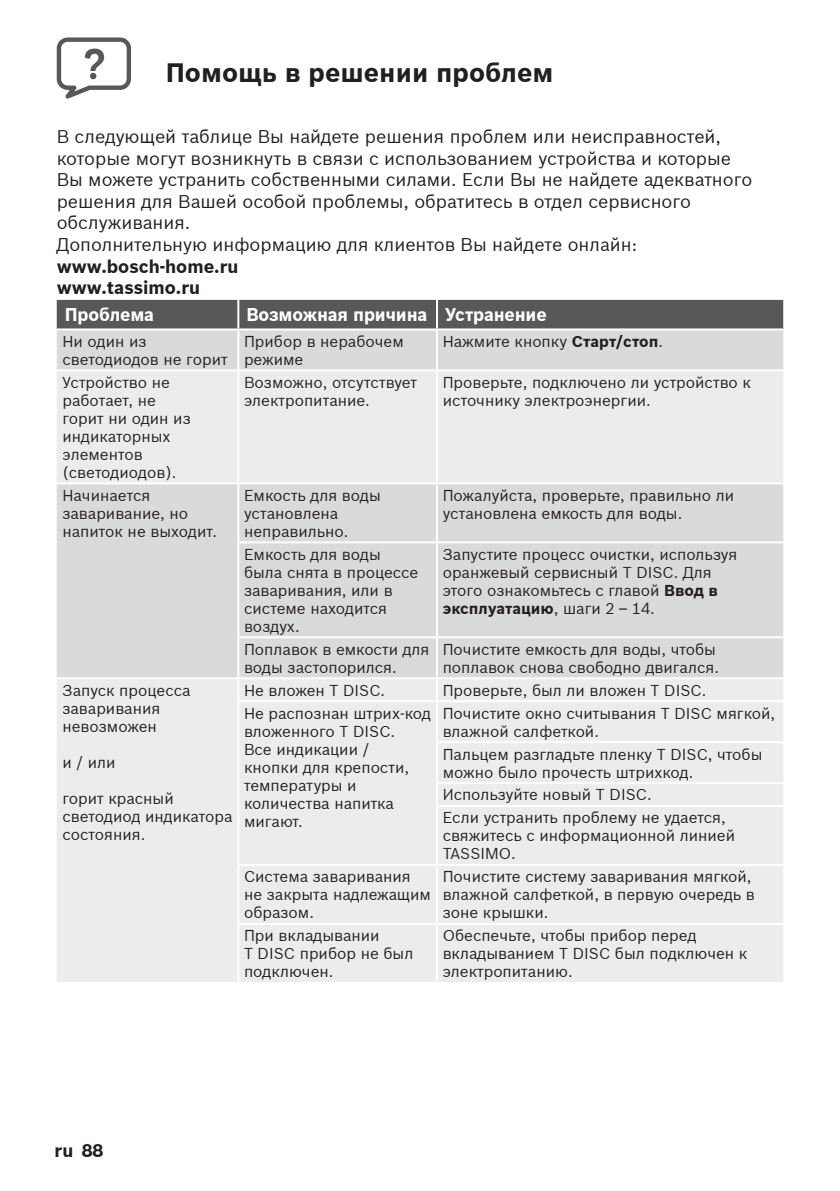
<style>
.page{position:relative;width:840px;height:1191px;background:#fff}
.page>*{position:absolute;margin:0;border:0;box-sizing:border-box;transform-origin:0 0}
.t1{font:700 26px "Bosch Sans Global";color:#231f20}
.t2{font:18px/21.6px "Bosch Sans Global";color:#231f20}
.t3{font:700 18px/21.6px "Bosch Sans Global";color:#231f20}
.t4{font:700 18px "Bosch Sans Global";letter-spacing:-.01em;color:#fff}
.t5{font:15.4px/18px "Bosch Sans Global";color:#231f20}
.s1{font-weight:700}
</style>
<div class="page">
<div style="left:57px;top:300px;width:725px;height:28px;background:#57585a"></div>
<div style="left:57px;top:330px;width:725px;height:39px;background:#d9dadc"></div>
<svg style="left:57px;top:371px;width:725px;height:611px;background:#e6e6e8"></svg>
<hr style="left:237px;top:300px;width:2px;height:28px;background:#fff">
<hr style="left:436px;top:300px;width:2px;height:28px;background:#fff">
<hr style="left:237px;top:371px;width:2px;height:111px;background:#fff">
<hr style="left:436px;top:371px;width:2px;height:111px;background:#fff">
<hr style="left:237px;top:484px;width:2px;height:57px;background:#fff">
<hr style="left:436px;top:484px;width:2px;height:57px;background:#fff">
<hr style="left:237px;top:541px;width:200px;height:2px;background:#fff">
<hr style="left:237px;top:543px;width:2px;height:93px;background:#fff">
<hr style="left:437px;top:541px;width:345px;height:2px;background:#fff">
<hr style="left:436px;top:543px;width:2px;height:93px;background:#fff">
<hr style="left:237px;top:636px;width:200px;height:2px;background:#fff">
<hr style="left:237px;top:638px;width:2px;height:39px;background:#fff">
<hr style="left:437px;top:636px;width:345px;height:2px;background:#fff">
<hr style="left:436px;top:638px;width:2px;height:39px;background:#fff">
<hr style="left:237px;top:679px;width:2px;height:21px;background:#fff">
<hr style="left:436px;top:679px;width:2px;height:21px;background:#fff">
<hr style="left:237px;top:700px;width:200px;height:2px;background:#fff">
<hr style="left:237px;top:702px;width:2px;height:40px;background:#fff">
<hr style="left:437px;top:700px;width:345px;height:2px;background:#fff">
<hr style="left:436px;top:702px;width:2px;height:39px;background:#fff">
<hr style="left:237px;top:742px;width:2px;height:41px;background:#fff">
<hr style="left:436px;top:741px;width:346px;height:2px;background:#fff">
<hr style="left:436px;top:743px;width:2px;height:39px;background:#fff">
<hr style="left:237px;top:783px;width:2px;height:23px;background:#fff">
<hr style="left:436px;top:782px;width:346px;height:2px;background:#fff">
<hr style="left:436px;top:784px;width:2px;height:21px;background:#fff">
<hr style="left:237px;top:806px;width:2px;height:58px;background:#fff">
<hr style="left:436px;top:805px;width:346px;height:2px;background:#fff">
<hr style="left:436px;top:807px;width:2px;height:57px;background:#fff">
<hr style="left:237px;top:864px;width:200px;height:2px;background:#fff">
<hr style="left:237px;top:866px;width:2px;height:57px;background:#fff">
<hr style="left:437px;top:864px;width:345px;height:2px;background:#fff">
<hr style="left:436px;top:866px;width:2px;height:57px;background:#fff">
<hr style="left:237px;top:923px;width:200px;height:2px;background:#fff">
<hr style="left:237px;top:925px;width:2px;height:57px;background:#fff">
<hr style="left:437px;top:923px;width:345px;height:2px;background:#fff">
<hr style="left:436px;top:925px;width:2px;height:57px;background:#fff">
<hr style="left:237px;top:330px;width:2px;height:39px;background:#fff">
<hr style="left:436px;top:330px;width:2px;height:39px;background:#fff">
<hr style="left:57px;top:482px;width:181px;height:2px;background:#fff">
<hr style="left:238px;top:482px;width:199px;height:2px;background:#fff">
<hr style="left:437px;top:482px;width:345px;height:2px;background:#fff">
<hr style="left:57px;top:677px;width:181px;height:2px;background:#fff">
<hr style="left:238px;top:677px;width:199px;height:2px;background:#fff">
<hr style="left:437px;top:677px;width:345px;height:2px;background:#fff">
<svg style="left:57px;top:37px;width:74px;height:62px"></svg>
<h1 class="t1" style="left:166px;top:53px;width:389px">Помощь в решении проблем</h1>
<p class="t2" style="left:57px;top:125px;width:696px">В следующей таблице Вы найдете решения проблем или неисправностей, которые могут возникнуть в связи с использованием устройства и которые Вы можете устранить собственными силами. Если Вы не найдете адекватного решения для Вашей особой проблемы, обратитесь в отдел сервисного обслуживания.<br>Дополнительную информацию для клиентов Вы найдете онлайн:</p>
<p class="t3" style="left:57px;top:254px;width:183px">www.bosch-home.ru www.tassimo.ru</p>
<p class="t4" style="left:65px;top:301px;width:91px">Проблема</p>
<p class="t4" style="left:246px;top:301px;width:302px">Возможная причина Устранение</p>
<p class="t5" style="left:62px;top:331px;width:166px">Ни один из светодиодов не горит</p>
<p class="t5" style="left:244px;top:331px;width:161px">Прибор в нерабочем режиме</p>
<p class="t5" style="left:442px;top:331px;width:222px">Нажмите кнопку <span class="s1">Старт/стоп</span>.</p>
<p class="t5" style="left:62px;top:372px;width:130px">Устройство не работает, не горит ни один из индикаторных элементов (светодиодов).</p>
<p class="t5" style="left:244px;top:372px;width:174px">Возможно, отсутствует электропитание.</p>
<p class="t5" style="left:442px;top:372px;width:310px">Проверьте, подключено ли устройство к источнику электроэнергии.</p>
<p class="t5" style="left:62px;top:485px;width:156px">Начинается заваривание, но напиток не выходит.</p>
<p class="t5" style="left:244px;top:485px;width:138px">Емкость для воды установлена неправильно.</p>
<p class="t5" style="left:442px;top:485px;width:293px">Пожалуйста, проверьте, правильно ли установлена емкость для воды.</p>
<p class="t5" style="left:244px;top:544px;width:176px">Емкость для воды была снята в процессе заваривания, или в системе находится воздух.</p>
<p class="t5" style="left:442px;top:544px;width:296px">Запустите процесс очистки, используя оранжевый сервисный T DISC. Для этого ознакомьтесь с главой -<span class="s1">Ввод в эксплуатацию</span>, шаги 2 – 14.</p>
<p class="t5" style="left:244px;top:639px;width:187px">Поплавок в емкости для воды застопорился.</p>
<p class="t5" style="left:442px;top:639px;width:277px">Почистите емкость для воды, чтобы поплавок снова свободно двигался.</p>
<p class="t5" style="left:62px;top:680px;width:130px">Запуск процесса заваривания невозможен</p>
<p class="t5" style="left:62px;top:752px;width:54px">и / или</p>
<p class="t5" style="left:62px;top:788px;width:171px">горит красный светодиод индикатора состояния.</p>
<p class="t5" style="left:244px;top:680px;width:143px">Не вложен T DISC.</p>
<p class="t5" style="left:442px;top:680px;width:265px">Проверьте, был ли вложен T DISC.</p>
<p class="t5" style="left:244px;top:703px;width:188px">Не распознан штрих-код вложенного T DISC.<br>Все индикации /<br>кнопки для крепости, температуры и количества напитка мигают.</p>
<p class="t5" style="left:442px;top:703px;width:334px">Почистите окно считывания T DISC мягкой, влажной салфеткой.</p>
<p class="t5" style="left:442px;top:744px;width:321px">Пальцем разгладьте пленку T DISC, чтобы можно было прочесть штрихкод.</p>
<p class="t5" style="left:442px;top:782px;width:284px;line-height:23px">Используйте новый T DISC.<br>Если устранить проблему не удается,</p>
<p class="t5" style="left:442px;top:826px;width:294px">свяжитесь с информационной линией<br>TASSIMO.</p>
<p class="t3" style="left:54px;top:1138px;width:50px">ru 88</p>
<p class="t5" style="left:244px;top:867px;width:188px">Система заваривания не закрыта надлежащим образом.</p>
<p class="t5" style="left:442px;top:867px;width:313px">Почистите систему заваривания мягкой, влажной салфеткой, в первую очередь в зоне крышки.</p>
<p class="t5" style="left:244px;top:926px;width:171px">При вкладывании<br>T DISC прибор не был подключен.</p>
<p class="t5" style="left:442px;top:926px;width:306px">Обеспечьте, чтобы прибор перед вкладыванием T DISC был подключен к электропитанию.</p>
</div>
